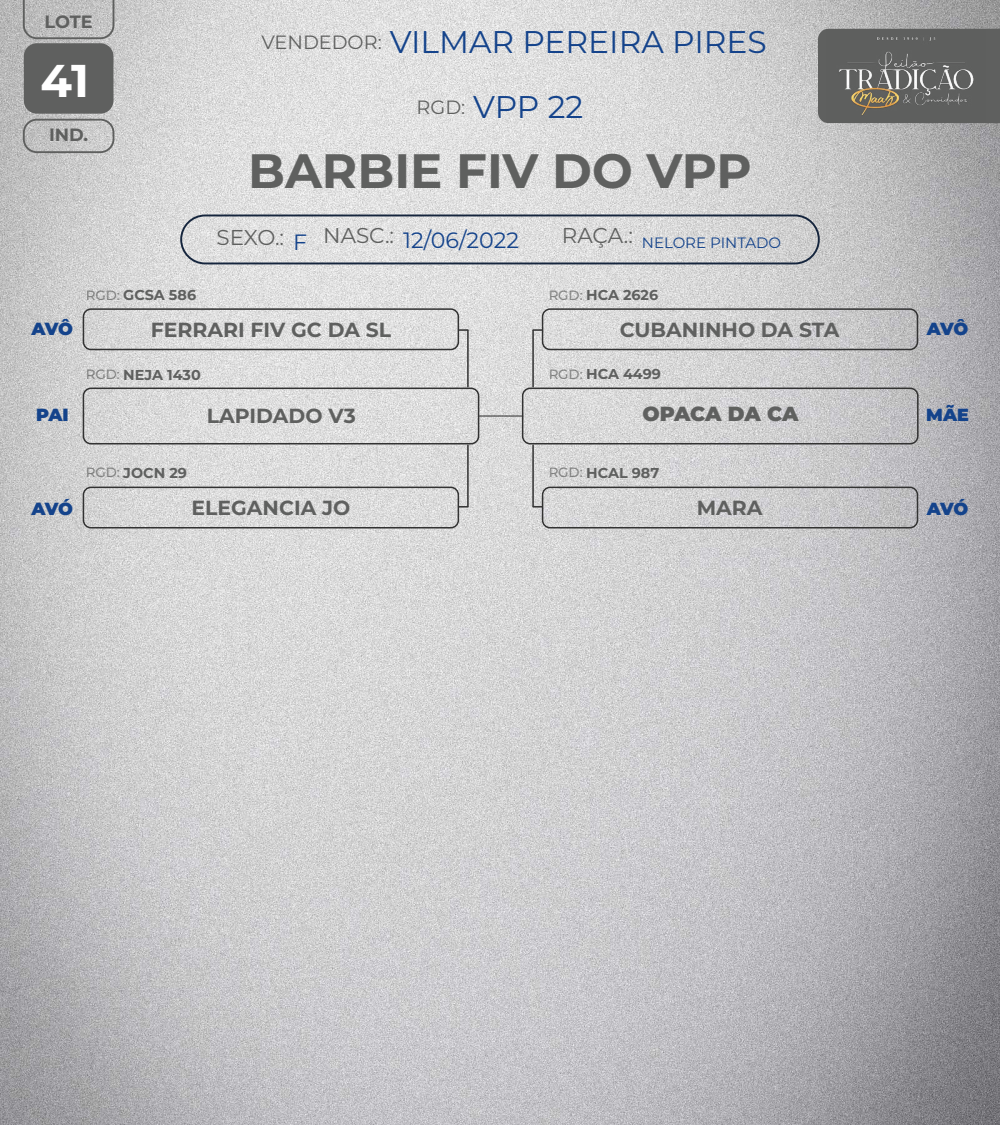
<style>
.page{position:relative;width:1000px;height:1125px;background:#fff}
.page>*{position:absolute;margin:0;border:0;box-sizing:border-box;transform-origin:0 0}
.t1{font:700 48.25px "Montserrat";color:#5f605f}
.t2{font:700 45.88px "Montserrat";color:#fff}
.t3{font:31.38px "Montserrat";color:#14438b}
.t4{font:22.19px "Montserrat";color:#14438b}
.t5{font:21.5px "Montserrat";color:#5f605f}
.t6{font:700 20.38px "Montserrat";color:#5f605f}
.t7{font:900 20.38px "Montserrat";letter-spacing:-.01em;color:#5f605f}
.t8{font:700 17.81px "Montserrat";color:#5f605f}
.t9{font:900 17.56px "Montserrat";letter-spacing:-.025em;color:#14438b}
.t10{font:15px "Montserrat";color:#14438b}
.t11{font:700 14.38px "Montserrat";color:#5f605f}
.s1{font-size:19.25px;color:#5f605f}
.s2{font-size:22.19px;color:#14438b}
.s3{font-weight:500;font-size:13.44px}
</style>
<div class="page">
<img style="left:0;top:0;width:1000px;height:1125px">
<div style="left:24px;top:43px;width:89px;height:71px;background:#5f605f;border-radius:13px"></div>
<div style="left:818px;top:29px;width:182px;height:94px;background:#5f605f"></div>
<div style="left:23px;top:119px;width:91px;height:34px;border:2px solid #5f605f;border-radius:13px"></div>
<svg style="left:23px;top:0;width:91px;height:39px;background:#b8b8b8"></svg>
<img style="left:827px;top:26px;width:158px;height:101px">
<div style="left:180px;top:215px;width:640px;height:49px;border:2px solid #15253d;border-radius:24px"></div>
<hr style="left:532px;top:445px;width:2px;height:61px;background:#333">
<svg style="left:533px;top:506px;width:9px;height:2px"></svg>
<hr style="left:467px;top:445px;width:2px;height:61px;background:#333">
<svg style="left:459px;top:506px;width:9px;height:2px"></svg>
<div style="left:83px;top:487px;width:376px;height:42px;border:2px solid #333;border-radius:8px"></div>
<div style="left:542px;top:487px;width:376px;height:42px;border:2px solid #333;border-radius:8px"></div>
<hr style="left:479px;top:415px;width:44px;height:2px;background:#333">
<div style="left:83px;top:388px;width:396px;height:57px;border:2px solid #333;border-radius:8px"></div>
<div style="left:522px;top:388px;width:397px;height:57px;border:2px solid #333;border-radius:8px"></div>
<hr style="left:532px;top:330px;width:2px;height:57px;background:#333">
<svg style="left:533px;top:329px;width:9px;height:2px"></svg>
<hr style="left:467px;top:330px;width:2px;height:57px;background:#333">
<svg style="left:459px;top:329px;width:9px;height:2px"></svg>
<div style="left:83px;top:308px;width:376px;height:42px;border:2px solid #333;border-radius:8px"></div>
<div style="left:542px;top:308px;width:376px;height:42px;border:2px solid #333;border-radius:8px"></div>
<p class="t8" style="left:45px;top:9px;width:50px">LOTE</p>
<h2 class="t2" style="left:41px;top:47px;width:50px">41</h2>
<p class="t8" style="left:49px;top:122px;width:41px">IND.</p>
<h3 class="t3" style="left:261px;top:20px;width:507px"><span class="s1">VENDEDOR:</span> VILMAR PEREIRA PIRES</h3>
<h3 class="t3" style="left:417px;top:86px;width:168px"><span class="s1">RGD:</span> VPP 22</h3>
<h1 class="t1" style="left:248px;top:136px;width:505px">BARBIE FIV DO VPP</h1>
<h3 class="t5" style="left:323px;top:221px;width:72px">NASC.:</h3>
<h3 class="t5" style="left:217px;top:223px;width:92px">SEXO.: <span class="s2">F</span></h3>
<h3 class="t4" style="left:403px;top:225px;width:117px">12/06/2022</h3>
<p class="t10" style="left:562px;top:232px;width:221px"><sup>RAÇA.:</sup> NELORE PINTADO</p>
<p class="t9" style="left:32px;top:316px;width:43px">AVÔ</p>
<p class="t11" style="left:86px;top:285px;width:112px"><span class="s3">RGD:</span> GCSA 586</p>
<p class="t11" style="left:548px;top:285px;width:111px"><span class="s3">RGD:</span> HCA 2626</p>
<h3 class="t6" style="left:151px;top:315px;width:242px">FERRARI FIV GC DA SL</h3>
<h3 class="t6" style="left:620px;top:315px;width:221px">CUBANINHO DA STA</h3>
<p class="t11" style="left:86px;top:364px;width:117px"><span class="s3">RGD:</span> NEJA 1430</p>
<p class="t11" style="left:548px;top:364px;width:114px"><span class="s3">RGD:</span> HCA 4499</p>
<p class="t9" style="left:927px;top:316px;width:43px">AVÔ</p>
<p class="t9" style="left:36px;top:402px;width:34px">PAI</p>
<p class="t9" style="left:926px;top:402px;width:44px">MÃE</p>
<h3 class="t6" style="left:207px;top:402px;width:150px">LAPIDADO V3</h3>
<h3 class="t7" style="left:643px;top:399px;width:157px">OPACA DA CA</h3>
<p class="t9" style="left:32px;top:495px;width:43px">AVÓ</p>
<p class="t11" style="left:86px;top:462px;width:103px"><span class="s3">RGD:</span> JOCN 29</p>
<p class="t11" style="left:548px;top:462px;width:112px"><span class="s3">RGD:</span> HCAL 987</p>
<h3 class="t6" style="left:192px;top:493px;width:160px">ELEGANCIA JO</h3>
<h3 class="t6" style="left:697px;top:493px;width:67px">MARA</h3>
<p class="t9" style="left:927px;top:495px;width:43px">AVÓ</p>
</div>
